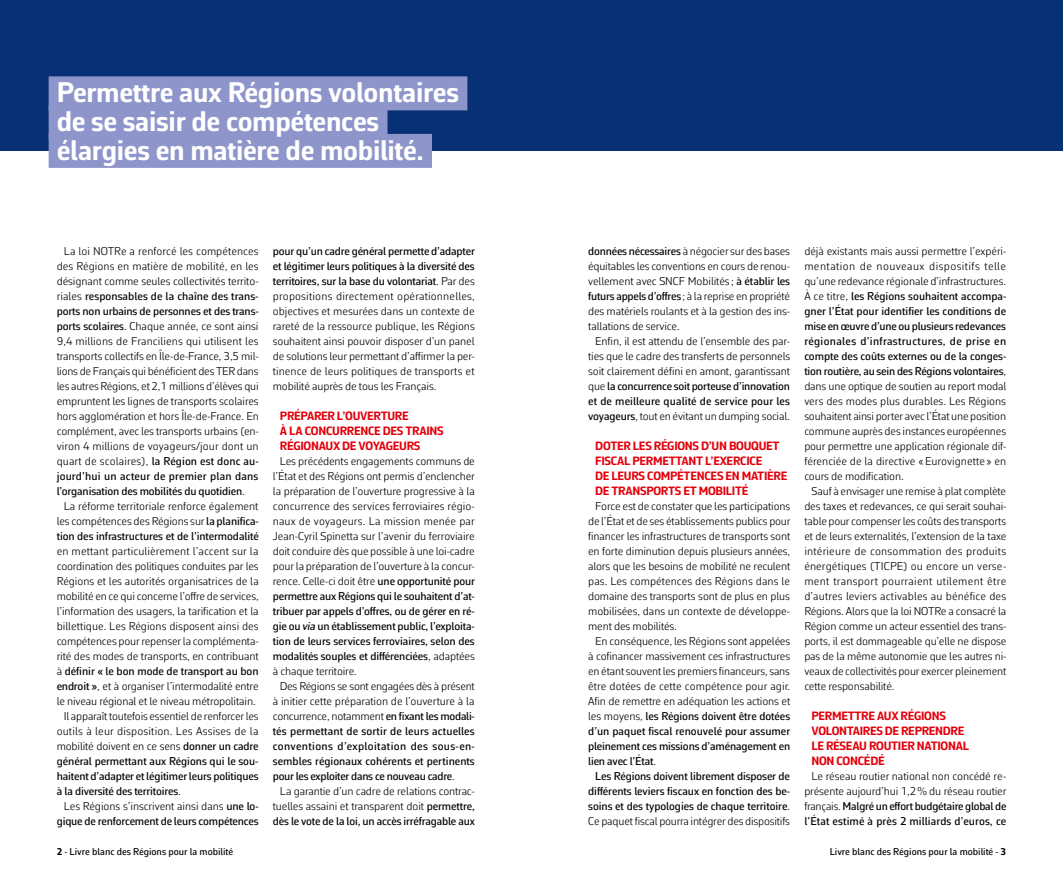
<style>
.page{position:relative;width:1063px;height:886px;background:#fff}
.page>*{position:absolute;margin:0;border:0;box-sizing:border-box;transform-origin:0 0}
.t1{font:700 28.75px/28.8px "Corbeau Pro";color:#fff}
.t2{font:700 12.25px/15px "Corbeau Pro";letter-spacing:-.025em;color:#e3000b}
.t3{font:300 11.5px/15px "Corbeau Pro";letter-spacing:-.015em;color:#000;text-align:justify}
.t4{font:500 11.5px/15px "Corbeau Pro";letter-spacing:-.005em;color:#000;text-align:justify}
.t5{font:300 11.5px "Corbeau Pro";letter-spacing:.005em;color:#000}
.t6{font:300 11.5px "Corbeau Pro";letter-spacing:.015em;color:#000}
.t7{font:500 10px "Corbeau Pro";color:#000}
.s1{font-weight:500}
.s2{font-weight:300}
.s3{font-weight:500;font-style:italic}
.s4{font-weight:700}
</style>
<div class="page">
<div style="left:531px;top:0;width:532px;height:150px;background:#083074"></div>
<div style="left:0;top:0;width:531px;height:150px;background:#083074"></div>
<div style="left:49px;top:76px;width:418px;height:34px;background:#8e95ca"></div>
<div style="left:49px;top:105px;width:339px;height:34px;background:#8e95ca"></div>
<div style="left:49px;top:134px;width:383px;height:34px;background:#8e95ca"></div>
<h1 class="t1" style="left:57px;top:78px;width:404px">PERMETTRE AUX RÉGIONS VOLONTAIRES<br>DE SE SAISIR DE COMPÉTENCES<br>ÉLARGIES EN MATIÈRE DE MOBILITÉ.</h1>
<p class="t3" style="left:57px;top:243px;width:204px;text-indent:7px">La loi NOTRe a renforcé les compétences des Régions en matière de mobilité, en les désignant comme seules collectivités territo&shy;riales <span class="s1">responsables de la chaîne des trans&shy;ports non urbains de personnes et des trans&shy;ports scolaires</span>. Chaque année, ce sont ainsi 9,4 millions de Franciliens qui utilisent les transports collectifs en Île-de-France, 3,5 mil&shy;lions de Français qui bénéficient des TER dans les autres Régions, et 2,1 millions d’élèves qui empruntent les lignes de transports scolaires hors agglomération et hors Île-de-France. En complément, avec les transports urbains (en&shy;viron 4 millions de voyageurs/jour dont un quart de scolaires), <span class="s1">la Région est donc au&shy;jourd’hui un acteur de premier plan dans l’organisation des mobilités du quotidien</span>.</p>
<p class="t3" style="left:57px;top:498px;width:204px;text-align:center">La réforme territoriale renforce également les compétences des Régions sur <span class="s1">la planifica&shy;tion des infrastructures et de l’intermodalité</span></p>
<p class="t5" style="left:57px;top:543px;width:203px">en mettant particulièrement l’accent sur la</p>
<p class="t3" style="left:57px;top:558px;width:204px">coordination des politiques conduites par les</p>
<p class="t3" style="left:57px;top:573px;width:204px">Régions et les autorités organisatrices de la</p>
<p class="t3" style="left:57px;top:588px;width:204px">mobilité en ce qui concerne l’offre de services,</p>
<p class="t3" style="left:57px;top:603px;width:204px">l’information des usagers, la tarification et la</p>
<p class="t3" style="left:57px;top:618px;width:204px">billettique. Les Régions disposent ainsi des</p>
<p class="t3" style="left:57px;top:633px;width:204px">compétences pour repenser la complémenta-</p>
<p class="t3" style="left:57px;top:648px;width:204px">rité des modes de transports, en contribuant</p>
<p class="t4" style="left:57px;top:663px;width:203px"><span class="s2">à</span> définir « le bon mode de transport au bon</p>
<p class="t3" style="left:57px;top:678px;width:204px"><span class="s1">endroit »</span>, et à organiser l’intermodalité entre</p>
<p class="t3" style="left:57px;top:693px;width:201px">le niveau régional et le niveau métropolitain.</p>
<p class="t3" style="left:64px;top:708px;width:196px">Il apparaît toutefois essentiel de renforcer les</p>
<p class="t6" style="left:57px;top:723px;width:203px">outils à leur disposition. Les Assises de la</p>
<p class="t3" style="left:57px;top:738px;width:203px">mobilité doivent en ce sens <span class="s1">donner un cadre</span></p>
<p class="t4" style="left:57px;top:753px;width:203px">général permettant aux Régions qui le sou-</p>
<p class="t4" style="left:57px;top:768px;width:204px">haitent d’adapter et légitimer leurs politiques</p>
<p class="t4" style="left:57px;top:783px;width:126px">à la diversité des territoires<span class="s2">.</span></p>
<p class="t3" style="left:64px;top:798px;width:196px">Les Régions s’inscrivent ainsi dans <span class="s1">une lo-</span></p>
<p class="t4" style="left:57px;top:813px;width:204px">gique de renforcement de leurs compétences</p>
<p class="t3" style="left:273px;top:243px;width:204px"><span class="s1">pour qu’un cadre général permette d’adapter et légitimer leurs politiques à la diversité des territoires, sur la base du volontariat</span>. Par des propositions directement opérationnelles, objectives et mesurées dans un contexte de rareté de la ressource publique, les Régions souhaitent ainsi pouvoir disposer d’un panel de solutions leur permettant d’affirmer la per&shy;tinence de leurs politiques de transports et mobilité auprès de tous les Français.</p>
<p class="t2" style="left:280px;top:408px;width:165px">PRÉPARER L’OUVERTURE<br>À LA CONCURRENCE DES TRAINS<br>RÉGIONAUX DE VOYAGEURS</p>
<p class="t3" style="left:273px;top:453px;width:204px;text-indent:7px">Les précédents engagements communs de l’État et des Régions ont permis d’enclencher la préparation de l’ouverture progressive à la concurrence des services ferroviaires régio&shy;naux de voyageurs. La mission menée par Jean-Cyril Spinetta sur l’avenir du ferroviaire doit conduire dès que possible à une loi-cadre pour la préparation de l’ouverture à la concur&shy;rence. Celle-ci doit être <span class="s1">une opportunité pour permettre aux Régions qui le souhaitent d’at&shy;tribuer par appels d’offres, ou de gérer en ré&shy;gie ou</span> <span class="s3">via</span> <span class="s1">un établissement public, l’exploita&shy;tion de leurs services ferroviaires, selon des modalités souples et différenciées</span>, adaptées à chaque territoire.</p>
<p class="t4" style="left:273px;top:678px;width:204px;text-indent:7px"><span class="s2">Des Régions se sont engagées dès à présent à initier cette préparation de l’ouverture à la concurrence, notamment</span> en fixant les modali&shy;tés permettant de sortir de leurs actuelles conventions d’exploitation des sous-en&shy;sembles régionaux cohérents et pertinents pour les exploiter dans ce nouveau cadre<span class="s2">.</span></p>
<p class="t3" style="left:273px;top:783px;width:204px;text-indent:7px">La garantie d’un cadre de relations contrac&shy;tuelles assaini et transparent doit <span class="s1">permettre, dès le vote de la loi, un accès irréfragable aux</span></p>
<p class="t3" style="left:588px;top:243px;width:204px"><span class="s1">données nécessaires</span> à négocier sur des bases équitables les conventions en cours de renou&shy;vellement avec SNCF Mobilités ; <span class="s1">à établir les futurs appels d’offres</span>; à la reprise en propriété des matériels roulants et à la gestion des ins&shy;tallations de service.</p>
<p class="t3" style="left:588px;top:333px;width:204px;text-indent:7px">Enfin, il est attendu de l’ensemble des par&shy;ties que le cadre des transferts de personnels soit clairement défini en amont, garantissant que <span class="s1">la concurrence soit porteuse d’innovation et de meilleure qualité de service pour les voyageurs</span>, tout en évitant un dumping social.</p>
<p class="t2" style="left:595px;top:438px;width:194px">DOTER LES RÉGIONS D’UN BOUQUET<br>FISCAL PERMETTANT L’EXERCICE<br>DE LEURS COMPÉTENCES EN MATIÈRE<br>DE TRANSPORTS ET MOBILITÉ</p>
<p class="t3" style="left:588px;top:498px;width:204px;text-indent:7px">Force est de constater que les participations de l’État et de ses établissements publics pour financer les infrastructures de transports sont en forte diminution depuis plusieurs années, alors que les besoins de mobilité ne reculent pas. Les compétences des Régions dans le domaine des transports sont de plus en plus mobilisées, dans un contexte de développe&shy;ment des mobilités.</p>
<p class="t3" style="left:588px;top:633px;width:204px;text-indent:7px">En conséquence, les Régions sont appelées à cofinancer massivement ces infrastructures en étant souvent les premiers financeurs, sans être dotées de cette compétence pour agir.<br>Afin de remettre en adéquation les actions et les moyens, <span class="s1">les Régions doivent être dotées d’un paquet fiscal renouvelé pour assumer pleinement ces missions d’aménagement en lien avec l’État</span>.</p>
<p class="t4" style="left:588px;top:768px;width:203px;text-indent:7px">Les Régions doivent librement disposer de différents leviers fiscaux en fonction des be&shy;soins et des typologies de chaque territoire<span class="s2">.<br>Ce paquet fiscal pourra intégrer des dispositifs</span></p>
<p class="t3" style="left:804px;top:243px;width:204px">déjà existants mais aussi permettre l’expéri&shy;mentation de nouveaux dispositifs telle qu’une redevance régionale d’infrastructures.<br>À ce titre, <span class="s1">les Régions souhaitent accompa&shy;gner l’État pour identifier les conditions de mise en œuvre d’une ou plusieurs redevances régionales d’infrastructures, de prise en compte des coûts externes ou de la conges&shy;tion routière, au sein des Régions volontaires</span>, dans une optique de soutien au report modal vers des modes plus durables. Les Régions souhaitent ainsi porter avec l’État une position commune auprès des instances européennes pour permettre une application régionale dif&shy;férenciée de la directive «Eurovignette » en cours de modification.</p>
<p class="t3" style="left:804px;top:483px;width:204px;text-indent:7px">Sauf à envisager une remise à plat complète des taxes et redevances, ce qui serait souhai&shy;table pour compenser les coûts des transports et de leurs externalités, l’extension de la taxe intérieure de consommation des produits énergétiques (TICPE) ou encore un verse&shy;ment transport pourraient utilement être d’autres leviers activables au bénéfice des Régions. Alors que la loi NOTRe a consacré la Région comme un acteur essentiel des trans&shy;ports, il est dommageable qu’elle ne dispose pas de la même autonomie que les autres ni&shy;veaux de collectivités pour exercer pleinement cette responsabilité.</p>
<p class="t2" style="left:811px;top:708px;width:159px">PERMETTRE AUX RÉGIONS<br>VOLONTAIRES DE REPRENDRE<br>LE RÉSEAU ROUTIER NATIONAL<br>NON CONCÉDÉ</p>
<p class="t3" style="left:804px;top:768px;width:204px;text-indent:7px">Le réseau routier national non concédé re&shy;présente aujourd’hui 1,2% du réseau routier français. <span class="s1">Malgré un effort budgétaire global de l’État estimé à près 2 milliards d’euros, ce</span></p>
<p class="t7" style="left:57px;top:845px;width:178px"><span class="s4">2</span> - Livre blanc des Régions pour la mobilité</p>
<p class="t7" style="left:830px;top:845px;width:178px">Livre blanc des Régions pour la mobilité - <span class="s4">3</span></p>
</div>
